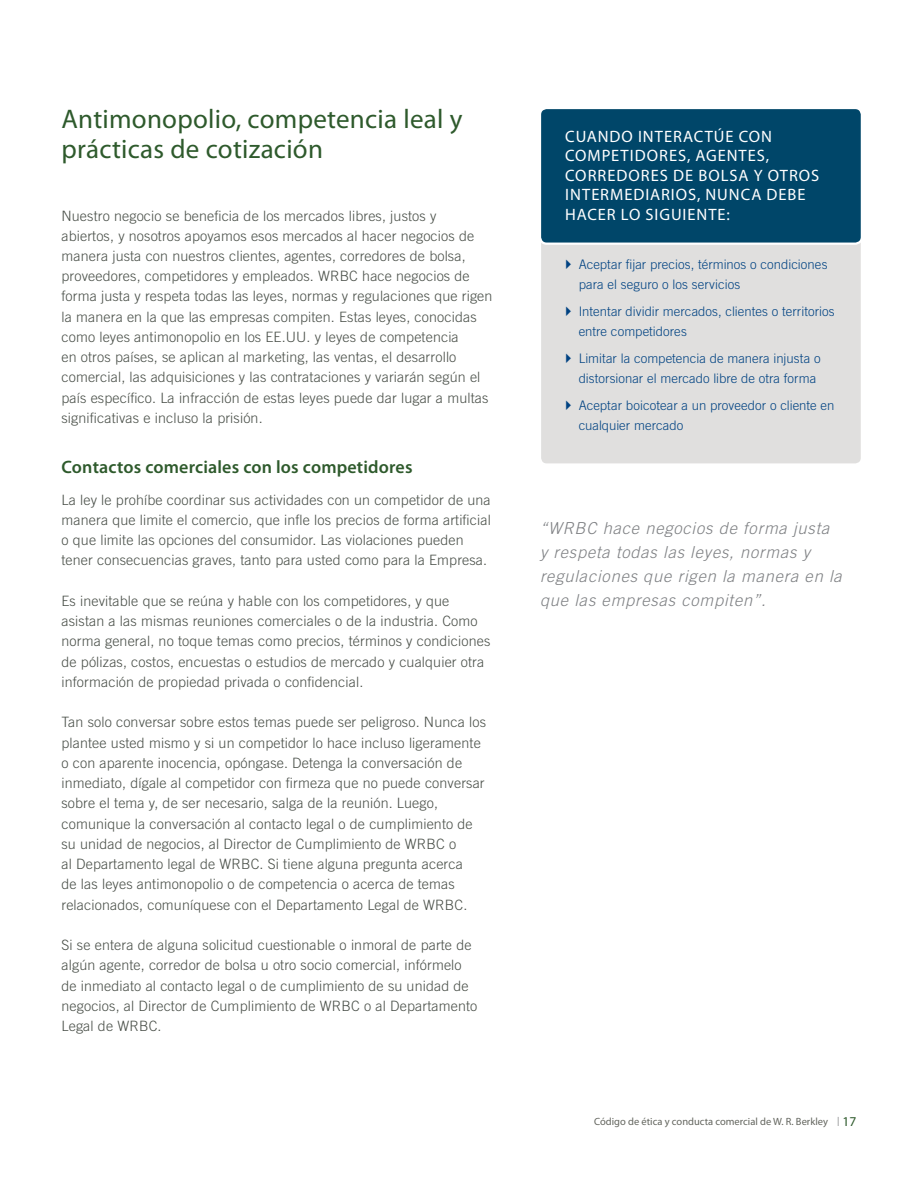
<style>
.page{position:relative;width:918px;height:1188px;background:#fff}
.page>*{position:absolute;margin:0;border:0;box-sizing:border-box;transform-origin:0 0}
.t1{font:27px/30px "Myriad Pro";letter-spacing:.01em;color:#2e5a2c}
.t2{font:600 18px "Myriad Pro";letter-spacing:.01em;color:#2e5a2c}
.t3{font:italic 300 16.5px/24px "Trade Gothic LT";letter-spacing:.05em;color:#7e8083}
.t4{font:16.5px "Myriad Pro";letter-spacing:.06em;color:#fff}
.t5{font:300 14.25px/20.2px "Trade Gothic LT";letter-spacing:.01em;color:#484e47}
.t6{font:300 13.2px/19.5px "Trade Gothic LT";letter-spacing:.005em;color:#004282}
.t7{font:10.5px "Myriad Pro";color:#63655e}
.s1{font-size:13.5px;color:#b2b3b4}
.s2{font-size:13.5px;color:#2e5a2c}
</style>
<div class="page">
<div style="left:540px;top:143px;width:322px;height:322px;background:#e0dfde;border-radius:7px"></div>
<div style="left:539px;top:142px;width:324px;height:324px;border:2px solid #fff;border-radius:7px"></div>
<div style="left:540px;top:108px;width:322px;height:136px;background:#004669;border-radius:7px"></div>
<div style="left:539px;top:107px;width:324px;height:138px;border:2px solid #fff;border-radius:7px"></div>
<h1 class="t1" style="left:62px;top:104px;width:403px">ANTIMONOPOLIO, COMPETENCIA LEAL Y<br>PRÁCTICAS DE COTIZACIÓN</h1>
<p class="t5" style="left:62px;top:205px;width:432px">Nuestro negocio se beneficia de los mercados libres, justos y abiertos, y nosotros apoyamos esos mercados al hacer negocios de manera justa con nuestros clientes, agentes, corredores de bolsa, proveedores, competidores y empleados. WRBC hace negocios de forma justa y respeta todas las leyes, normas y regulaciones que rigen la manera en la que las empresas compiten. Estas leyes, conocidas como leyes antimonopolio en los EE.UU. y leyes de competencia<br>en otros países, se aplican al marketing, las ventas, el desarrollo comercial, las adquisiciones y las contrataciones y variarán según el país específico. La infracción de estas leyes puede dar lugar a multas significativas e incluso la prisión.</p>
<p class="t2" style="left:62px;top:455px;width:353px">Contactos comerciales con los competidores</p>
<p class="t5" style="left:62px;top:489px;width:431px">La ley le prohíbe coordinar sus actividades con un competidor de una manera que limite el comercio, que infle los precios de forma artificial o que limite las opciones del consumidor. Las violaciones pueden tener consecuencias graves, tanto para usted como para la Empresa.</p>
<p class="t5" style="left:62px;top:591px;width:430px">Es inevitable que se reúna y hable con los competidores, y que asistan a las mismas reuniones comerciales o de la industria. Como norma general, no toque temas como precios, términos y condiciones de pólizas, costos, encuestas o estudios de mercado y cualquier otra información de propiedad privada o confidencial.</p>
<p class="t5" style="left:62px;top:712px;width:426px">Tan solo conversar sobre estos temas puede ser peligroso. Nunca los plantee usted mismo y si un competidor lo hace incluso ligeramente o con aparente inocencia, opóngase. Detenga la conversación de inmediato, dígale al competidor con firmeza que no puede conversar sobre el tema y, de ser necesario, salga de la reunión. Luego, comunique la conversación al contacto legal o de cumplimiento de su unidad de negocios, al Director de Cumplimiento de WRBC o<br>al Departamento legal de WRBC. Si tiene alguna pregunta acerca<br>de las leyes antimonopolio o de competencia o acerca de temas relacionados, comuníquese con el Departamento Legal de WRBC.</p>
<p class="t5" style="left:62px;top:935px;width:417px">Si se entera de alguna solicitud cuestionable o inmoral de parte de algún agente, corredor de bolsa u otro socio comercial, infórmelo de inmediato al contacto legal o de cumplimiento de su unidad de negocios, al Director de Cumplimiento de WRBC o al Departamento Legal de WRBC.</p>
<p class="t4" style="left:565px;top:126px;width:101px">CUANDO INTERACT</p>
<p class="t4" style="left:714px;top:126px;width:60px">ÚECON</p>
<p class="t4" style="left:565px;top:145px;width:11px">COMPETIDORES</p>
<p class="t4" style="left:687px;top:145px;width:84px">, AGENTES,</p>
<p class="t4" style="left:565px;top:165px;width:12px">CORREDORES</p>
<p class="t4" style="left:673px;top:165px;width:36px">DE BOLSA</p>
<p class="t4" style="left:754px;top:165px;width:26px">Y OTROS</p>
<p class="t4" style="left:565px;top:184px;width:28px">INTERMEDIARIOS</p>
<p class="t4" style="left:697px;top:184px;width:80px">, NUNCA DEBE</p>
<p class="t4" style="left:565px;top:204px;width:11px">HACER</p>
<p class="t4" style="left:621px;top:204px;width:111px">LO SIGUIENTE:</p>
<p class="t6" style="left:579px;top:254px;width:250px">Aceptar fijar precios, términos o condiciones para el seguro o los servicios</p>
<p class="t6" style="left:579px;top:302px;width:258px">Intentar dividir mercados, clientes o territorios entre competidores</p>
<p class="t6" style="left:579px;top:349px;width:243px">Limitar la competencia de manera injusta o distorsionar el mercado libre de otra forma</p>
<p class="t6" style="left:579px;top:396px;width:257px">Aceptar boicotear a un proveedor o cliente en cualquier mercado</p>
<p class="t3" style="left:540px;top:516px;width:303px">“WRBC hace negocios de forma justa<br>y respeta todas las leyes, normas y regulaciones que rigen la manera en la que las empresas compiten”.</p>
<p class="t7" style="left:594px;top:1115px;width:264px">CÓDIGO DE ÉTICA Y CONDUCTA COMERCIAL DE W. R. BERKLEY <span class="s1">I</span> <span class="s2">17</span></p>
</div>
